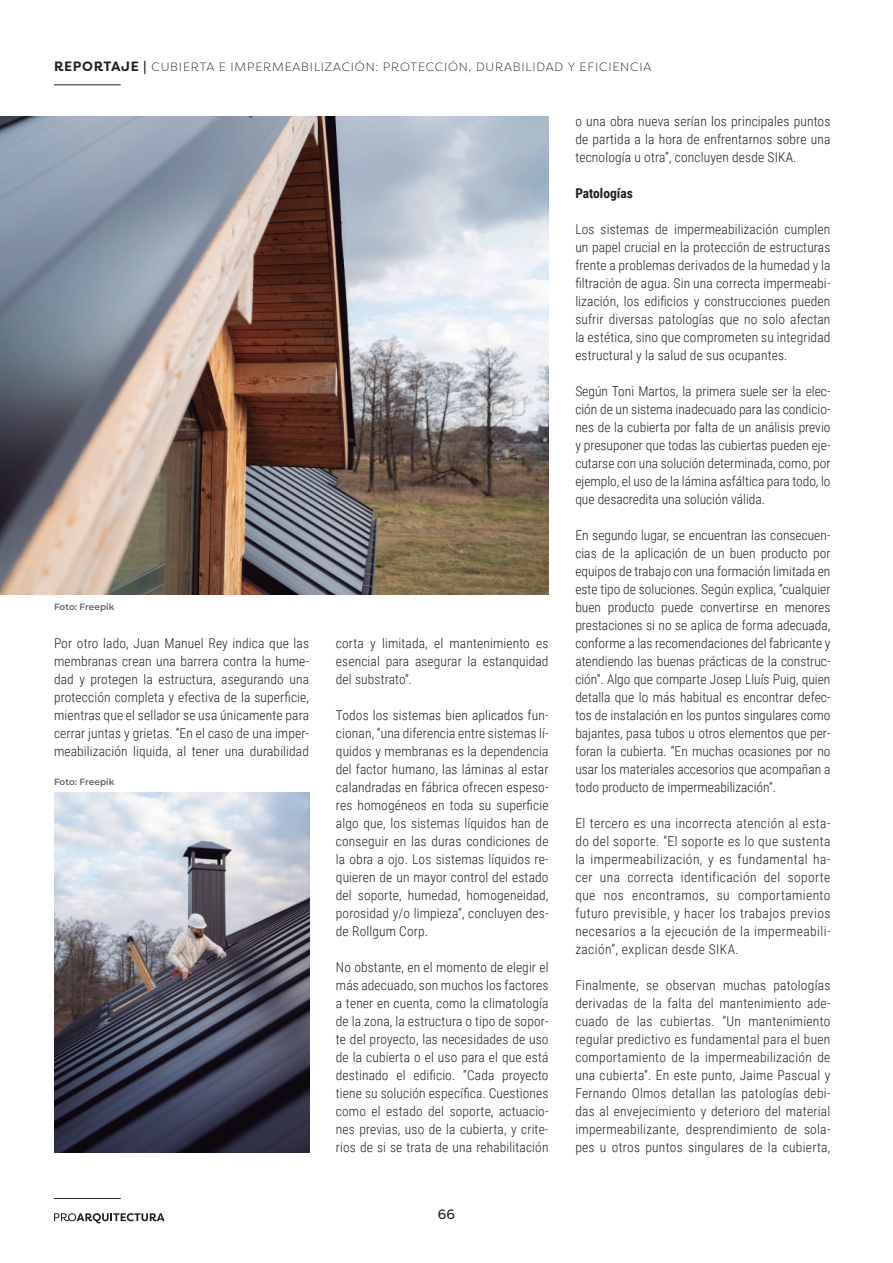
<style>
.page{position:relative;width:893px;height:1263px;background:#fff}
.page>*{position:absolute;margin:0;border:0;box-sizing:border-box;transform-origin:0 0}
.t1{font:300 13.5px/18px "Roboto Condensed";letter-spacing:.01em;color:#231f20;text-align:justify}
.t2{font:700 13.5px "Roboto Condensed";color:#231f20}
.t3{font:13.5px "Filson Pro";color:#231f20}
.t4{font:300 12px "Filson Pro";letter-spacing:.07em;color:#231f20}
.t5{font:600 9px "Montserrat";color:#636366}
.s1{font-weight:700;font-size:13.5px}
</style>
<div class="page">
<svg style="left:54px;top:1213px;width:111px;height:10px"></svg>
<hr style="left:54px;top:1198px;width:67px;height:1px;background:#231f20">
<img style="left:54px;top:792px;width:255px;height:360px">
<img style="left:0;top:116px;width:549px;height:478px">
<hr style="left:54px;top:84px;width:67px;height:1px;background:#231f20">
<p class="t4" style="left:54px;top:59px;width:599px"><span class="s1">REPORTAJE |</span> CUBIERTA E IMPERMEABILIZACIÓN: PROTECCIÓN, DURABILIDAD Y EFICIENCIA</p>
<p class="t5" style="left:54px;top:600px;width:62px">Foto: Freepik</p>
<p class="t1" style="left:54px;top:634px;width:257px">Por otro lado, Juan Manuel Rey indica que las membranas crean una barrera contra la hume&shy;dad y protegen la estructura, asegurando una protección completa y efectiva de la superficie, mientras que el sellador se usa únicamente para cerrar juntas y grietas. “En el caso de una imper&shy;meabilización liquida, al tener una durabilidad</p>
<p class="t1" style="left:336px;top:634px;width:214px">corta y limitada, el mantenimiento es esencial para asegurar la estanquidad del substrato”.</p>
<p class="t1" style="left:336px;top:706px;width:214px">Todos los sistemas bien aplicados fun&shy;cionan, “una diferencia entre sistemas lí&shy;quidos y membranas es la dependencia del factor humano, las láminas al estar calandradas en fábrica ofrecen espeso&shy;res homogéneos en toda su superficie algo que, los sistemas líquidos han de conseguir en las duras condiciones de la obra a ojo. Los sistemas líquidos re&shy;quieren de un mayor control del estado del soporte, humedad, homogeneidad, porosidad y/o limpieza”, concluyen des&shy;de Rollgum Corp.</p>
<p class="t1" style="left:336px;top:958px;width:214px">No obstante, en el momento de elegir el más adecuado, son muchos los factores a tener en cuenta, como la climatología de la zona, la estructura o tipo de sopor&shy;te del proyecto, las necesidades de uso de la cubierta o el uso para el que está destinado el edificio. “Cada proyecto tiene su solución específica. Cuestiones como el estado del soporte, actuacio&shy;nes previas, uso de la cubierta, y crite&shy;rios de si se trata de una rehabilitación</p>
<p class="t5" style="left:54px;top:776px;width:62px">Foto: Freepik</p>
<p class="t3" style="left:438px;top:1205px;width:19px">66</p>
<p class="t1" style="left:575px;top:112px;width:257px">o una obra nueva serían los principales puntos de partida a la hora de enfrentarnos sobre una tecnología u otra”, concluyen desde SIKA.</p>
<p class="t2" style="left:575px;top:184px;width:59px">Patologías</p>
<p class="t1" style="left:575px;top:220px;width:257px">Los sistemas de impermeabilización cumplen un papel crucial en la protección de estructuras frente a problemas derivados de la humedad y la filtración de agua. Sin una correcta impermeabi&shy;lización, los edificios y construcciones pueden sufrir diversas patologías que no solo afectan la estética, sino que comprometen su integridad estructural y la salud de sus ocupantes.</p>
<p class="t1" style="left:575px;top:382px;width:257px">Según Toni Martos, la primera suele ser la elec&shy;ción de un sistema inadecuado para las condicio&shy;nes de la cubierta por falta de un análisis previo y presuponer que todas las cubiertas pueden eje&shy;cutarse con una solución determinada, como, por ejemplo, el uso de la lámina asfáltica para todo, lo que desacredita una solución válida.</p>
<p class="t1" style="left:575px;top:526px;width:257px">En segundo lugar, se encuentran las consecuen&shy;cias de la aplicación de un buen producto por equipos de trabajo con una formación limitada en este tipo de soluciones. Según explica, “cualquier buen producto puede convertirse en menores prestaciones si no se aplica de forma adecuada, conforme a las recomendaciones del fabricante y atendiendo las buenas prácticas de la construc&shy;ción”. Algo que comparte Josep Lluís Puig, quien detalla que lo más habitual es encontrar defec&shy;tos de instalación en los puntos singulares como bajantes, pasa tubos u otros elementos que per&shy;foran la cubierta. “En muchas ocasiones por no usar los materiales accesorios que acompañan a todo producto de impermeabilización”.</p>
<p class="t1" style="left:575px;top:814px;width:257px">El tercero es una incorrecta atención al esta&shy;do del soporte. “El soporte es lo que sustenta la impermeabilización, y es fundamental ha&shy;cer una correcta identificación del soporte que nos encontramos, su comportamiento futuro previsible, y hacer los trabajos previos necesarios a la ejecución de la impermeabili&shy;zación”, explican desde SIKA.</p>
<p class="t1" style="left:575px;top:976px;width:257px">Finalmente, se observan muchas patologías derivadas de la falta del mantenimiento ade&shy;cuado de las cubiertas. “Un mantenimiento regular predictivo es fundamental para el buen comportamiento de la impermeabilización de una cubierta”. En este punto, Jaime Pascual y Fernando Olmos detallan las patologías debi&shy;das al envejecimiento y deterioro del material impermeabilizante, desprendimiento de sola&shy;pes u otros puntos singulares de la cubierta,</p>
</div>
